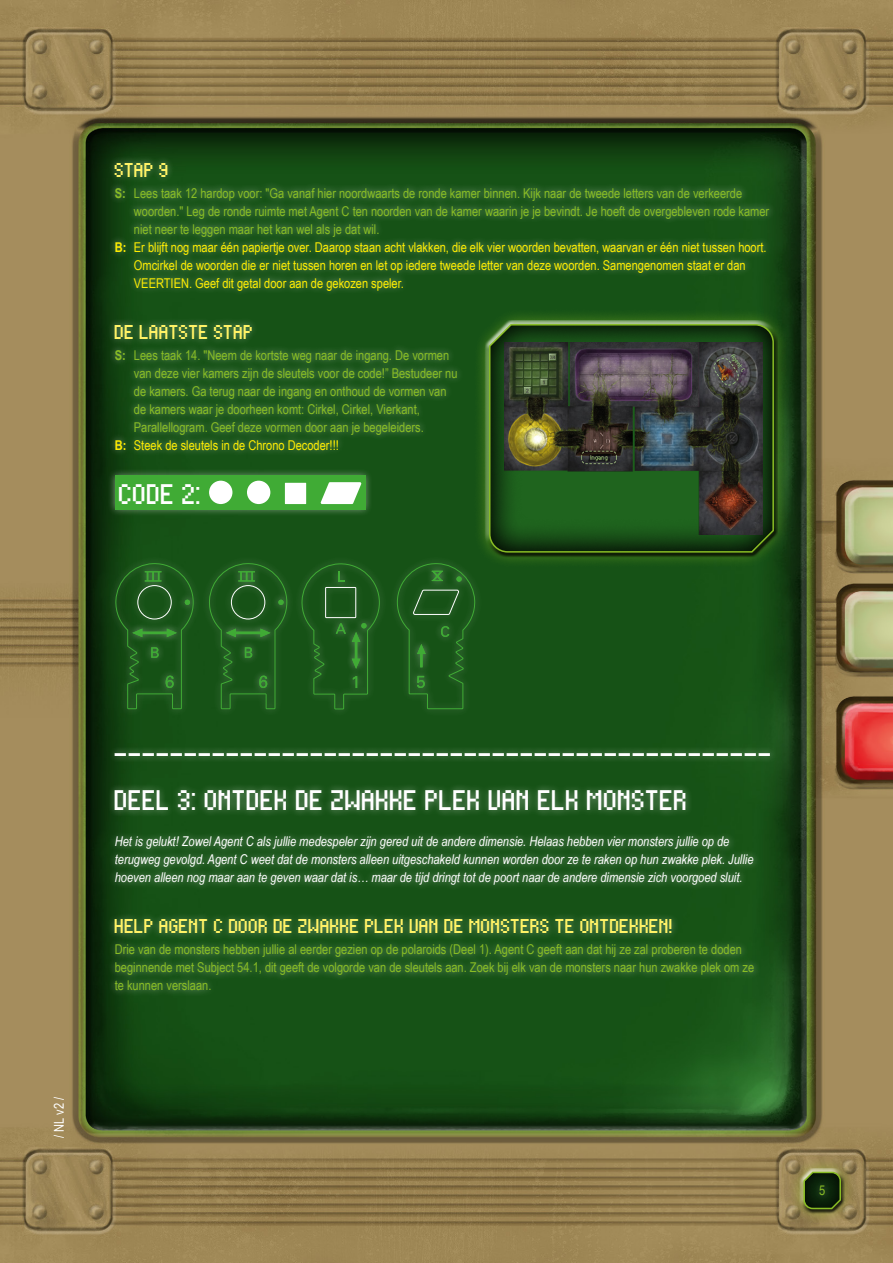
<style>
.page{position:relative;width:893px;height:1263px;background:#fff}
.page>*{position:absolute;margin:0;border:0;box-sizing:border-box;transform-origin:0 0}
.t1{font:25.5px/54px "Peepo";color:#fff}
.t2{font:18px "Peepo";color:#fff265}
.t3{font:13.5px/18px "Arial Narrow";color:#89bd24}
.t4{font:italic 13.5px/18px "Arial Narrow";color:#fff}
.t5{font:13.5px "Arial Narrow";color:#ffed00}
.t6{font:13.5px "Arial Narrow";color:#fff}
.s1{font-weight:700}
</style>
<div class="page">
<img style="left:0;top:0;width:893px;height:1263px">
<div style="left:787px;top:1155px;width:70px;height:71px;background:#89bd24;opacity:.75"></div>
<div style="left:801px;top:1174px;width:45px;height:40px;background:#000;opacity:.75"></div>
<svg style="left:791px;top:1162px;width:62px;height:48px"></svg>
<svg style="left:803px;top:1170px;width:39px;height:40px;background:#2e431a"></svg>
<div style="left:107px;top:155px;width:670px;height:842px;background:#fff;opacity:.45"></div>
<div style="left:115px;top:476px;width:251px;height:34px;background:#40ab35"></div>
<div style="left:209px;top:481px;width:23px;height:23px;background:#fff;border-radius:50%"></div>
<div style="left:247px;top:481px;width:23px;height:23px;background:#fff;border-radius:50%"></div>
<div style="left:285px;top:483px;width:21px;height:21px;background:#fff"></div>
<svg style="left:320px;top:482px;width:42px;height:22px"></svg>
<svg style="left:396px;top:562px;width:79px;height:148px;background:#1f5c1e"></svg>
<svg style="left:209px;top:563px;width:79px;height:147px;background:#205d1f"></svg>
<svg style="left:115px;top:563px;width:79px;height:147px;background:#1f5b1e"></svg>
<svg style="left:301px;top:563px;width:79px;height:147px;background:#1f5c1e"></svg>
<div style="left:473px;top:308px;width:317px;height:261px;background:#89bd24;opacity:.75"></div>
<svg style="left:475px;top:313px;width:311px;height:240px;background:#2f6423"></svg>
<img style="left:488px;top:323px;width:287px;height:230px">
<h2 class="t2" style="left:115px;top:155px;width:56px">STAP 9</h2>
<p class="t3" style="left:115px;top:184px;width:629px"><span class="s1">S:</span> Lees taak 12 hardop voor: "Ga vanaf hier noordwaarts de ronde kamer binnen. Kijk naar de tweede letters van de verkeerde</p>
<p class="t3" style="left:134px;top:202px;width:637px">woorden." Leg de ronde ruimte met Agent C ten noorden van de kamer waarin je je bevindt. Je hoeft de overgebleven rode kamer</p>
<p class="t3" style="left:134px;top:220px;width:247px">niet neer te leggen maar het kan wel als je dat wil.</p>
<p class="t5" style="left:115px;top:237px;width:653px"><span class="s1">B:</span> Er blijft nog maar één papiertje over. Daarop staan acht vlakken, die elk vier woorden bevatten, waarvan er één niet tussen hoort.</p>
<p class="t5" style="left:134px;top:255px;width:613px">Omcirkel de woorden die er niet tussen horen en let op iedere tweede letter van deze woorden. Samengenomen staat er dan</p>
<p class="t5" style="left:134px;top:273px;width:271px">VEERTIEN. Geef dit getal door aan de gekozen speler.</p>
<h2 class="t2" style="left:115px;top:317px;width:140px">DE LAATSTE STAP</h2>
<p class="t3" style="left:115px;top:346px;width:336px"><span class="s1">S:</span> Lees taak 14. "Neem de kortste weg naar de ingang. De vormen</p>
<p class="t3" style="left:134px;top:364px;width:325px">van deze vier kamers zijn de sleutels voor de code!” Bestudeer nu</p>
<p class="t3" style="left:134px;top:382px;width:314px">de kamers. Ga terug naar de ingang en onthoud de vormen van</p>
<p class="t3" style="left:134px;top:400px;width:287px">de kamers waar je doorheen komt: Cirkel, Cirkel, Vierkant,</p>
<p class="t3" style="left:134px;top:418px;width:291px">Parallellogram. Geef deze vormen door aan je begeleiders.</p>
<p class="t5" style="left:115px;top:435px;width:226px"><span class="s1">B:</span> Steek de sleutels in de Chrono Decoder!!!</p>
<h1 class="t1" style="left:119px;top:464px;width:84px">CODE 2:</h1>
<p class="t6" style="left:49px;top:1138px;width:42px;rotate:-90deg">/ NL v2 /</p>
<h1 class="t1" style="left:115px;top:716px;width:659px">_______________________________________________<br>DEEL 3: ONTDEK DE ZWAKKE PLEK VAN ELK MONSTER</h1>
<p class="t4" style="left:115px;top:832px;width:640px">Het is gelukt! Zowel Agent C als jullie medespeler zijn gered uit de andere dimensie. Helaas hebben vier monsters jullie op de terugweg gevolgd. Agent C weet dat de monsters alleen uitgeschakeld kunnen worden door ze te raken op hun zwakke plek. Jullie hoeven alleen nog maar aan te geven waar dat is… maar de tijd dringt tot de poort naar de andere dimensie zich voorgoed sluit.</p>
<h2 class="t2" style="left:115px;top:911px;width:560px">HELP AGENT C DOOR DE ZWAKKE PLEK VAN DE MONSTERS TE ONTDEKKEN!</h2>
<p class="t3" style="left:115px;top:940px;width:641px">Drie van de monsters hebben jullie al eerder gezien op de polaroids (Deel 1). Agent C geeft aan dat hij ze zal proberen te doden beginnende met Subject 54.1, dit geeft de volgorde van de sleutels aan. Zoek bij elk van de monsters naar hun zwakke plek om ze te kunnen verslaan.</p>
<p class="t3" style="left:819px;top:1181px;width:8px">5</p>
</div>
